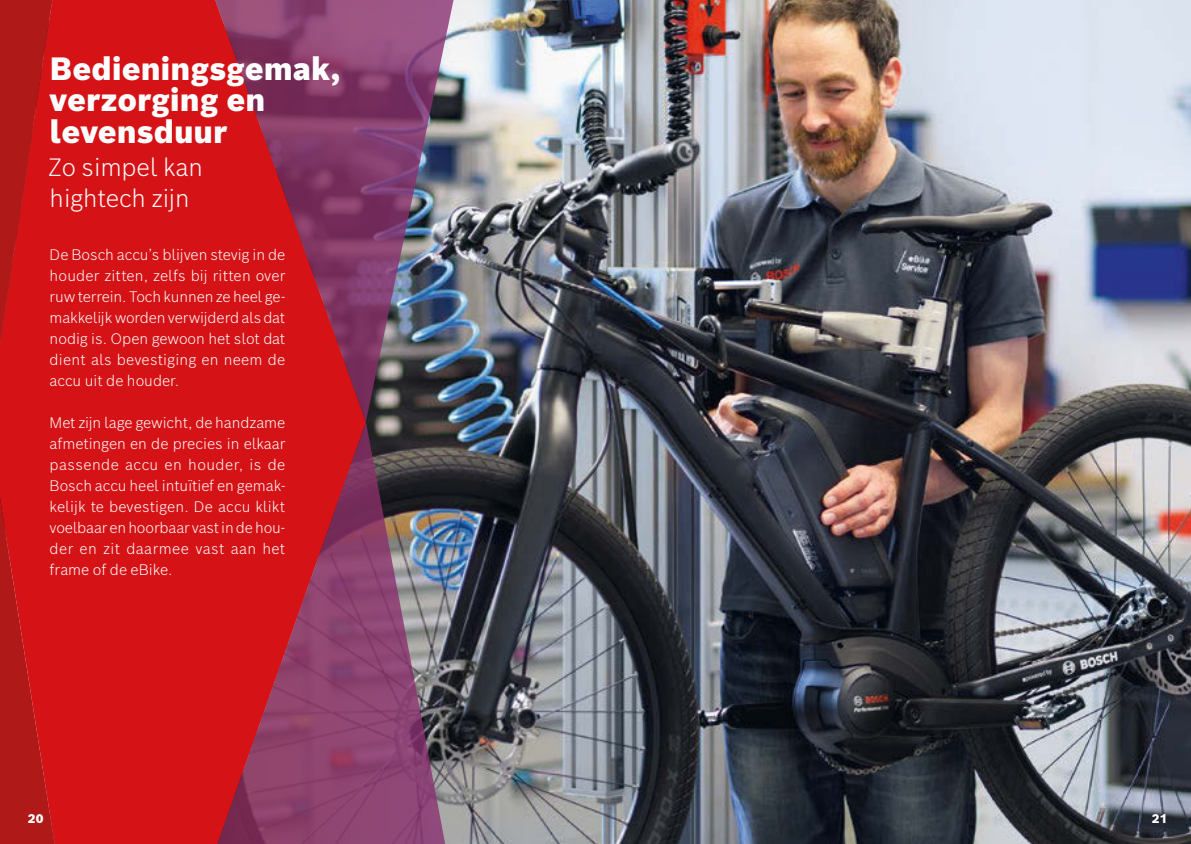
<style>
.page{position:relative;width:1191px;height:844px;background:#fff}
.page>*{position:absolute;margin:0;border:0;box-sizing:border-box;transform-origin:0 0}
.t1{font:900 31.5px/31.5px "Bosch Sans";color:#fff}
.t2{font:300 24.5px/31.5px "Bosch Sans";letter-spacing:-.01em;color:#fff}
.t3{font:300 14.88px/21px "Bosch Sans";color:#fff;text-align:justify}
.t4{font:900 12.25px "Bosch Sans";color:#fff}
</style>
<div class="page">
<img style="left:505px;top:0;width:686px;height:843px">
<svg style="left:0;top:0;width:105px;height:843px;background:#cc1417"></svg>
<svg style="left:105px;top:422px;width:400px;height:421px;background:#a13242"></svg>
<img style="left:101px;top:0;width:419px;height:422px">
<h1 class="t1" style="left:50px;top:52px;width:292px">Bedieningsgemak, verzorging en levensduur</h1>
<h2 class="t2" style="left:48px;top:150px;width:156px">Zo simpel kan hightech zijn</h2>
<p class="t3" style="left:50px;top:243px;width:237px">De Bosch accu’s blijven stevig in de houder zitten, zelfs bij ritten over ruw terrein. Toch kunnen ze heel ge&shy;makkelijk worden verwijderd als dat nodig is. Open gewoon het slot dat dient als bevestiging en neem de accu uit de houder.</p>
<p class="t3" style="left:50px;top:411px;width:237px">Met zijn lage gewicht, de handzame afmetingen en de precies in elkaar passende accu en houder, is de Bosch accu heel intuïtief en gemak&shy;kelijk te bevestigen. De accu klikt voelbaar en hoorbaar vast in de hou&shy;der en zit daarmee vast aan het frame of de eBike.</p>
<p class="t4" style="left:28px;top:810px;width:17px">20</p>
<p class="t4" style="left:1152px;top:810px;width:17px">21</p>
</div>
